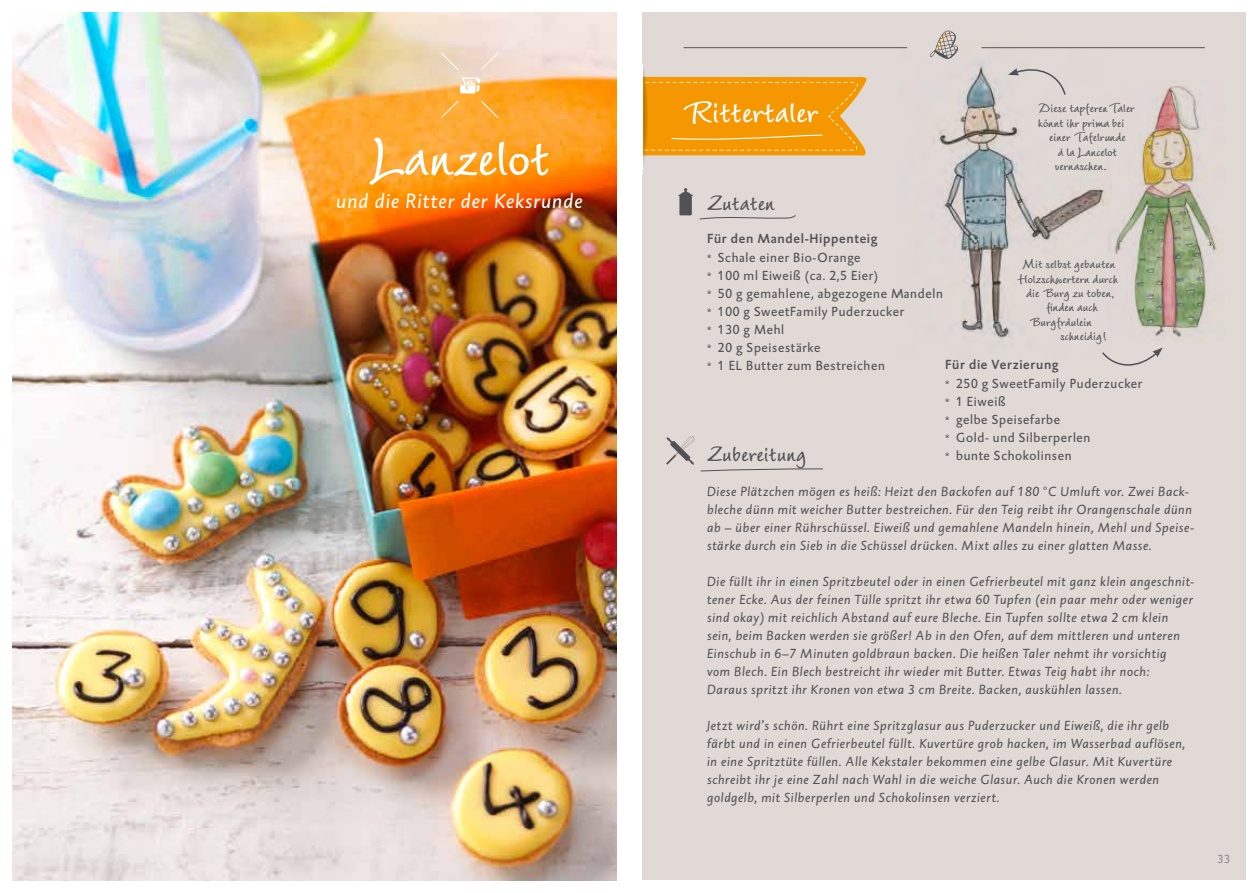
<style>
.page{position:relative;width:1259px;height:893px;background:#fff}
.page>*{position:absolute;margin:0;border:0;box-sizing:border-box;transform-origin:0 0}
.t1{font:700 52.5px "NZ Wiesbaden";color:#fff}
.t2{font:700 30px "NZ Wiesbaden";color:#fff}
.t3{font:italic 21px "DTL Caspari TOT";letter-spacing:.05em;color:#fff}
.t4{font:700 21px "NZ Wiesbaden";color:#525256}
.t5{font:italic 13.5px/18px "DTL Caspari TOT";letter-spacing:.05em;color:#525256}
.t6{font:13.5px/18px "DTL Caspari TOT";letter-spacing:.05em;color:#525256}
.t7{font:500 13.5px/19.5px "DTL Caspari TOT";letter-spacing:.05em;color:#525256}
.t8{font:700 12px "NZ Wiesbaden";color:#525256}
.t9{font:12px "DTL Caspari TOT";color:#8e8c8f}
.s1{font-weight:400;font-size:10.5px}
.s2{font-weight:400}
.s3{font-size:10.5px}
.s4{font-weight:500}
</style>
<div class="page">
<div style="left:642px;top:13px;width:604px;height:867px;background:#e1d9d6"></div>
<hr style="left:684px;top:47px;width:222px;height:1px;background:#525256">
<hr style="left:982px;top:47px;width:222px;height:1px;background:#525256">
<svg style="left:666px;top:436px;width:28px;height:29px"></svg>
<svg style="left:666px;top:455px;width:10px;height:10px"></svg>
<svg style="left:700px;top:468px;width:123px;height:4px"></svg>
<img style="left:642px;top:156px;width:3px;height:11px">
<div style="left:679px;top:195px;width:13px;height:20px;background:#525256"></div>
<svg style="left:678px;top:188px;width:15px;height:8px"></svg>
<svg style="left:699px;top:215px;width:97px;height:5px"></svg>
<img style="left:13px;top:13px;width:604px;height:867px">
<img style="left:899px;top:47px;width:212px;height:292px">
<svg style="left:422px;top:52px;width:445px;height:104px"></svg>
<svg style="left:929px;top:30px;width:29px;height:29px"></svg>
<img style="left:1107px;top:80px;width:110px;height:262px">
<svg style="left:1102px;top:348px;width:60px;height:18px"></svg>
<svg style="left:1008px;top:65px;width:58px;height:31px"></svg>
<h1 class="t1" style="left:371px;top:126px;width:180px">Lanzelot</h1>
<h3 class="t3" style="left:336px;top:188px;width:248px">und die Ritter der Keksrunde</h3>
<h2 class="t2" style="left:683px;top:94px;width:136px">Rittertaler</h2>
<p class="t8" style="left:1037px;top:101px;width:98px">Diese tapferen Taler</p>
<p class="t8" style="left:1037px;top:116px;width:88px">könnt ihr prima bei</p>
<p class="t8" style="left:1049px;top:130px;width:78px">einer Tafelrunde</p>
<p class="t8" style="left:1057px;top:145px;width:61px">à la Lancelot</p>
<p class="t8" style="left:1055px;top:159px;width:53px">vernaschen.</p>
<h3 class="t4" style="left:707px;top:191px;width:69px">Zutaten</h3>
<p class="t7" style="left:707px;top:228px;width:172px">Für den Mandel-Hippenteig <span class="s1">*</span> <span class="s2">Schale einer Bio-Orange</span></p>
<p class="t6" style="left:707px;top:266px;width:237px"><span class="s3">*</span> 100 ml Eiweiß (ca. 2,5 Eier)<br><span class="s3">*</span> 50 g gemahlene, abgezogene Mandeln <span class="s3">*</span> 100 g SweetFamily Puderzucker<br><span class="s3">*</span> 130 g Mehl<br><span class="s3">*</span> 20 g Speisestärke<br><span class="s3">*</span> 1 EL Butter zum Bestreichen</p>
<p class="t8" style="left:1023px;top:257px;width:93px">Mit selbst gebauten</p>
<p class="t8" style="left:1017px;top:271px;width:102px">Holzschwertern durch</p>
<p class="t8" style="left:1026px;top:286px;width:90px">die Burg zu toben,</p>
<p class="t8" style="left:1046px;top:300px;width:53px">finden auch</p>
<p class="t8" style="left:1029px;top:315px;width:64px">Burgfräulein</p>
<p class="t8" style="left:1060px;top:329px;width:48px">schneidig!</p>
<p class="t6" style="left:945px;top:354px;width:198px;line-height:19.5px"><span class="s4">Für die Verzierung<br></span><span class="s3">*</span> 250 g SweetFamily Puderzucker</p>
<p class="t6" style="left:945px;top:393px;width:147px"><span class="s3">*</span> 1 Eiweiß<br><span class="s3">*</span> gelbe Speisefarbe<br><span class="s3">*</span> Gold- und Silberperlen <span class="s3">*</span> bunte Schokolinsen</p>
<h3 class="t4" style="left:707px;top:442px;width:101px">Zubereitung</h3>
<p class="t5" style="left:707px;top:482px;width:488px">Diese Plätzchen mögen es heiß: Heizt den Backofen auf 180 °C Umluft vor. Zwei Back&shy;bleche dünn mit weicher Butter bestreichen. Für den Teig reibt ihr Orangenschale dünn ab – über einer Rührschüssel. Eiweiß und gemahlene Mandeln hinein, Mehl und Speise&shy;stärke durch ein Sieb in die Schüssel drücken. Mixt alles zu einer glatten Masse.</p>
<p class="t5" style="left:707px;top:572px;width:489px">Die füllt ihr in einen Spritzbeutel oder in einen Gefrierbeutel mit ganz klein angeschnit&shy;tener Ecke. Aus der feinen Tülle spritzt ihr etwa 60 Tupfen (ein paar mehr oder weniger sind okay) mit reichlich Abstand auf eure Bleche. Ein Tupfen sollte etwa 2 cm klein sein, beim Backen werden sie größer! Ab in den Ofen, auf dem mittleren und unteren Einschub in 6–7 Minuten goldbraun backen. Die heißen Taler nehmt ihr vorsichtig<br>vom Blech. Ein Blech bestreicht ihr wieder mit Butter. Etwas Teig habt ihr noch:<br>Daraus spritzt ihr Kronen von etwa 3 cm Breite. Backen, auskühlen lassen.</p>
<p class="t5" style="left:707px;top:716px;width:479px">Jetzt wird’s schön. Rührt eine Spritzglasur aus Puderzucker und Eiweiß, die ihr gelb färbt und in einen Gefrierbeutel füllt. Kuvertüre grob hacken, im Wasserbad auflösen, in eine Spritztüte füllen. Alle Kekstaler bekommen eine gelbe Glasur. Mit Kuvertüre schreibt ihr je eine Zahl nach Wahl in die weiche Glasur. Auch die Kronen werden goldgelb, mit Silberperlen und Schokolinsen verziert.</p>
<p class="t9" style="left:1217px;top:852px;width:14px">33</p>
</div>
